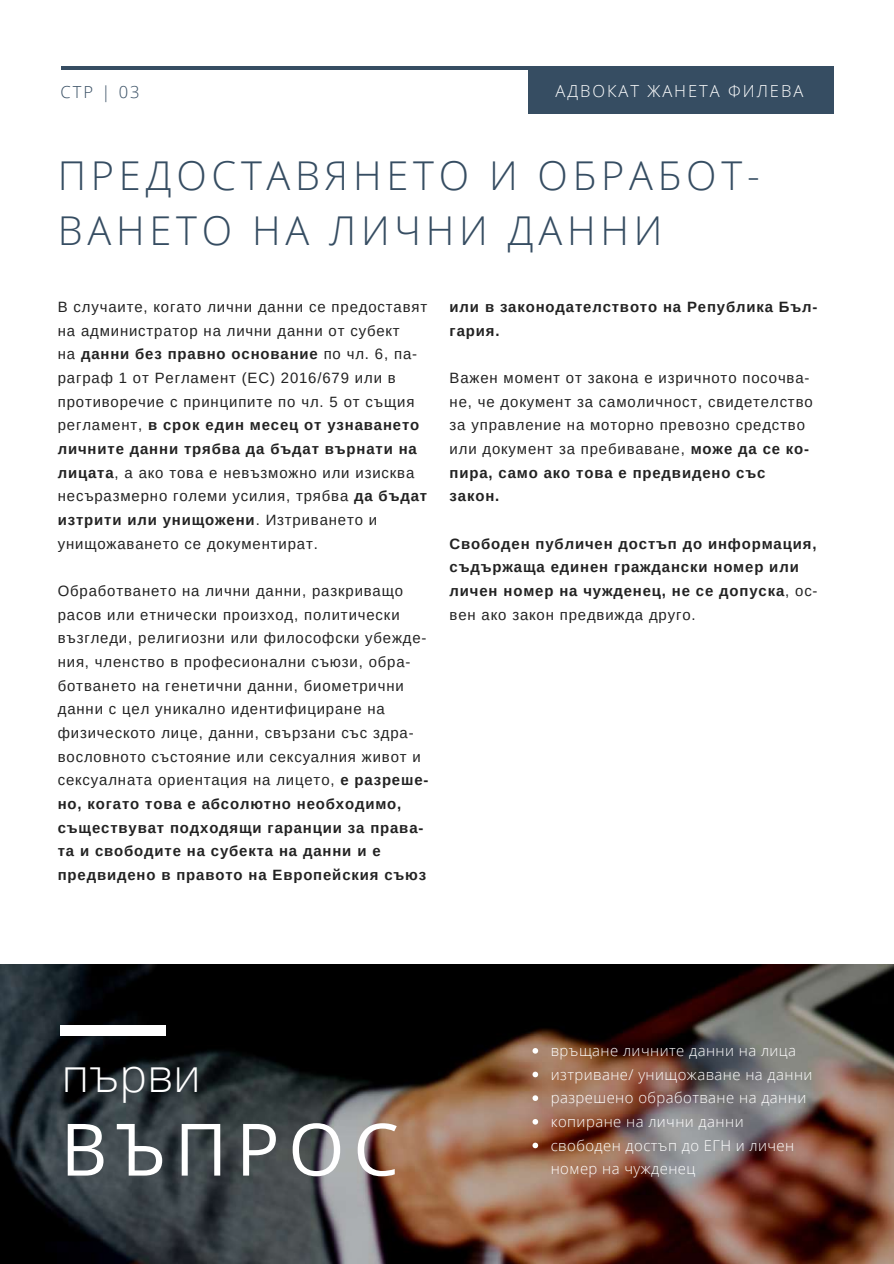
<style>
.page{position:relative;width:894px;height:1264px;background:#fff}
.page>*{position:absolute;margin:0;border:0;box-sizing:border-box;transform-origin:0 0}
.t1{font:72.3px "Open Sans";letter-spacing:.12em;color:#fff}
.t2{font:300 46.35px "Open Sans";color:#fff}
.t3{font:300 39.75px/55.2px "Open Sans";letter-spacing:.12em;color:#364d62}
.t4{font:300 16.5px "Open Sans";letter-spacing:.12em;color:#fff}
.t5{font:300 16.5px "Open Sans";color:#364d62}
.t6{font:14.85px/23.7px "Arimo";letter-spacing:.06em;color:#222}
.t7{font:700 14.85px/23.7px "Arimo";letter-spacing:.06em;color:#222}
.t8{font:300 14.85px/23.7px "Open Sans";letter-spacing:.03em;color:#fff}
.s1{font-weight:700}
.s2{font-weight:400}
</style>
<div class="page">
<hr style="left:61px;top:66px;width:771px;height:4px;background:#364d62">
<div style="left:528px;top:66px;width:305px;height:48px;background:#364d62"></div>
<img style="left:0;top:964px;width:893px;height:299px">
<div style="left:60px;top:1025px;width:105px;height:10px;background:#fff"></div>
<svg style="left:532px;top:1047px;width:6px;height:6px"></svg>
<svg style="left:532px;top:1071px;width:6px;height:6px"></svg>
<svg style="left:532px;top:1095px;width:6px;height:5px"></svg>
<svg style="left:532px;top:1118px;width:6px;height:6px"></svg>
<svg style="left:532px;top:1142px;width:6px;height:6px"></svg>
<p class="t5" style="left:61px;top:80px;width:80px">СТР | 03</p>
<p class="t4" style="left:555px;top:79px;width:249px">АДВОКАТ ЖАНЕТА ФИЛЕВА</p>
<h3 class="t3" style="left:58px;top:147px;width:703px">ПРЕДОСТАВЯНЕТО И ОБРАБОТ-<br>ВАНЕТО НА ЛИЧНИ ДАННИ</h3>
<p class="t6" style="left:58px;top:295px;width:371px">В случаите, когато лични данни се предоставят на администратор на лични данни от субект<br>на <span class="s1">данни без правно основание</span> по чл. 6, па&shy;раграф 1 от Регламент (ЕС) 2016/679 или в противоречие с принципите по чл. 5 от същия регламент, <span class="s1">в срок един месец от узнаването личните данни трябва да бъдат върнати на лицата</span>, а ако това е невъзможно или изисква несъразмерно големи усилия, трябва <span class="s1">да бъдат изтрити или унищожени</span>. Изтриването и унищожаването се документират.</p>
<p class="t6" style="left:58px;top:579px;width:372px">Обработването на лични данни, разкриващо расов или етнически произход, политически възгледи, религиозни или философски убежде&shy;ния, членство в професионални съюзи, обра&shy;ботването на генетични данни, биометрични данни с цел уникално идентифициране на физическото лице, данни, свързани със здра&shy;вословното състояние или сексуалния живот и сексуалната ориентация на лицето, <span class="s1">е разреше&shy;но, когато това е абсолютно необходимо, съществуват подходящи гаранции за права&shy;та и свободите на субекта на данни и е предвидено в правото на Европейския съюз</span></p>
<p class="t7" style="left:449px;top:295px;width:369px">или в законодателството на Република Бъл&shy;гария.</p>
<p class="t6" style="left:449px;top:366px;width:364px">Важен момент от закона е изричното посочва&shy;не, че документ за самоличност, свидетелство за управление на моторно превозно средство или документ за пребиваване, <span class="s1">може да се ко&shy;пира, само ако това е предвидено със закон.</span></p>
<p class="t7" style="left:449px;top:531px;width:369px">Свободен публичен достъп до информация, съдържаща единен граждански номер или личен номер на чужденец, не се допуска<span class="s2">, ос&shy;вен ако закон предвижда друго.</span></p>
<h2 class="t2" style="left:62px;top:1042px;width:141px">първи</h2>
<h1 class="t1" style="left:61px;top:1098px;width:339px">ВЪПРОС</h1>
<p class="t8" style="left:550px;top:1038px;width:263px">връщане личните данни на лица изтриване/ унищожаване на данни разрешено обработване на данни копиране на лични данни свободен достъп до ЕГН и личен номер на чужденец</p>
</div>
